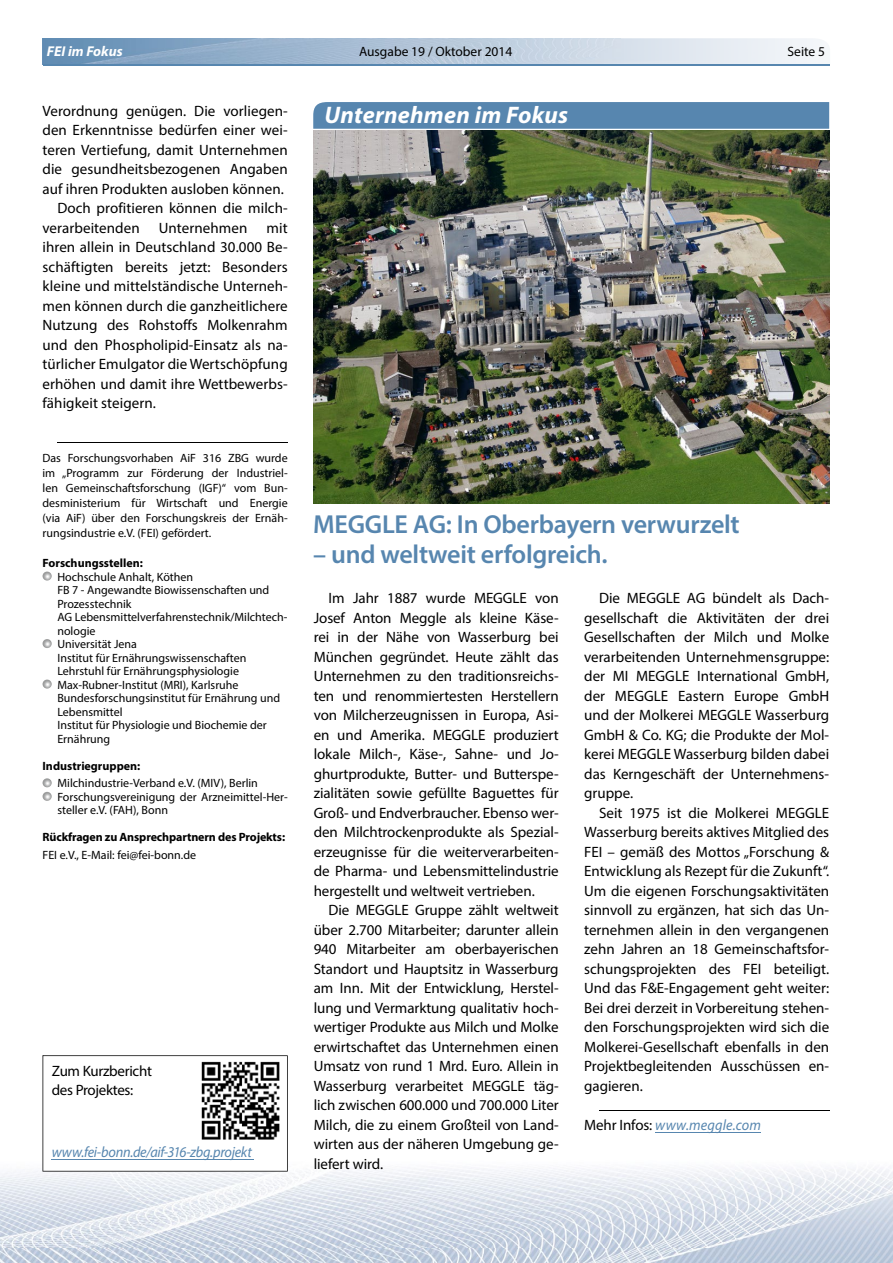
<style>
.page{position:relative;width:893px;height:1263px;background:#fff}
.page>*{position:absolute;margin:0;border:0;box-sizing:border-box;transform-origin:0 0}
.t1{font:600 26.1px "Myriad Pro";letter-spacing:-.01em;color:#5786af}
.t2{font:italic 700 24px "Myriad Pro";letter-spacing:.01em;color:#fff}
.t3{font:15px/19.5px "Myriad Pro";color:#000;text-align:justify}
.t4{font:italic 15px "Myriad Pro";letter-spacing:-.015em;color:#5786af;scale:.95 1}
.t5{font:15px/19.5px "Myriad Pro";letter-spacing:-.02em;color:#000}
.t6{font:italic 15px "Myriad Pro";letter-spacing:.01em;color:#5786af;scale:.95 1}
.t7{font:italic 700 14.25px "Myriad Pro";color:#fff}
.t8{font:13.5px "Myriad Pro";color:#000}
.t9{font:12px/13.5px "Myriad Pro";color:#000}
.t10{font:700 12px "Myriad Pro";letter-spacing:-.01em;color:#000}
.s1{font-style:normal;color:#000}
</style>
<div class="page">
<img style="left:43px;top:38px;width:787px;height:27px">
<img style="left:0;top:1160px;width:893px;height:103px">
<hr style="left:43px;top:64px;width:786px;height:1px;background:#5786af">
<hr style="left:57px;top:442px;width:231px;height:1px;background:#000">
<svg style="left:43px;top:572px;width:9px;height:8px"></svg>
<svg style="left:43px;top:639px;width:9px;height:9px"></svg>
<svg style="left:43px;top:680px;width:9px;height:8px"></svg>
<svg style="left:43px;top:778px;width:9px;height:23px"></svg>
<hr style="left:599px;top:1110px;width:230px;height:1px;background:#000">
<hr style="left:655px;top:1132px;width:106px;height:1px;background:#5786af">
<svg style="left:43px;top:1055px;width:245px;height:116px"></svg>
<svg style="left:313px;top:102px;width:516px;height:27px;background:#5987b0"></svg>
<img style="left:313px;top:130px;width:516px;height:373px">
<div style="left:198px;top:1058px;width:85px;height:85px;background:#fff"></div>
<img style="left:201px;top:1061px;width:79px;height:79px">
<p class="t7" style="left:47px;top:42px;width:77px">FEI im Fokus</p>
<p class="t8" style="left:359px;top:44px;width:155px">Ausgabe 19 / Oktober 2014</p>
<p class="t8" style="left:787px;top:44px;width:39px">Seite 5</p>
<p class="t3" style="left:43px;top:100px;width:247px">Verordnung genügen. Die vorliegen-</p>
<p class="t3" style="left:43px;top:120px;width:247px">den Erkenntnisse bedürfen einer wei-</p>
<p class="t3" style="left:43px;top:139px;width:247px">teren Vertiefung, damit Unternehmen</p>
<p class="t3" style="left:43px;top:159px;width:247px">die gesundheitsbezogenen Angaben</p>
<p class="t3" style="left:43px;top:178px;width:243px">auf ihren Produkten ausloben können.</p>
<p class="t3" style="left:57px;top:198px;width:232px">Doch profitieren können die milch-</p>
<p class="t3" style="left:43px;top:217px;width:99px">verarbeitenden</p>
<p class="t3" style="left:159px;top:217px;width:90px">Unternehmen</p>
<p class="t3" style="left:43px;top:217px;width:247px;text-indent:224px">mit ihren allein in Deutschland 30.000 Be&shy;schäftigten bereits jetzt: Besonders kleine und mittelständische Unterneh&shy;men können durch die ganzheitlichere Nutzung des Rohstoffs Molkenrahm und den Phospholipid-Einsatz als na&shy;türlicher Emulgator die Wertschöpfung erhöhen und damit ihre Wettbewerbs&shy;fähigkeit steigern.</p>
<p class="t9" style="left:43px;top:450px;width:247px;line-height:15px;text-align:justify">Das Forschungsvorhaben AiF 316 ZBG wurde im „Programm zur Förderung der Industriel&shy;len Gemeinschaftsforschung (IGF)“ vom Bun&shy;desministerium für Wirtschaft und Energie (via AiF) über den Forschungskreis der Ernäh&shy;rungsindustrie e.V. (FEI) gefördert.</p>
<p class="t10" style="left:43px;top:555px;width:102px">Forschungsstellen:</p>
<p class="t9" style="left:57px;top:570px;width:232px">Hochschule Anhalt, Köthen<br>FB 7 - Angewandte Biowissenschaften und<br>Prozesstechnik<br>AG Lebensmittelverfahrenstechnik/Milchtech&shy;nologie<br>Universität Jena<br>Institut für Ernährungswissenschaften<br>Lehrstuhl für Ernährungsphysiologie<br>Max-Rubner-Institut (MRI), Karlsruhe<br>Bundesforschungsinstitut für Ernährung und<br>Lebensmittel<br>Institut für Physiologie und Biochemie der<br>Ernährung</p>
<p class="t10" style="left:43px;top:758px;width:99px">Industriegruppen:</p>
<p class="t9" style="left:57px;top:776px;width:232px">Milchindustrie-Verband e.V. (MIV), Berlin<br>Forschungsvereinigung der Arzneimittel-Her&shy;steller e.V. (FAH), Bonn</p>
<p class="t10" style="left:43px;top:829px;width:244px">Rückfragen zu Ansprechpartnern des Projekts:</p>
<p class="t9" style="left:43px;top:848px;width:155px">FEI e.V., E-Mail: fei@fei-bonn.de</p>
<p class="t5" style="left:52px;top:1061px;width:102px">Zum Kurzbericht des Projektes:</p>
<p class="t4" style="left:52px;top:1142px;width:212px">www.fei-bonn.de/aif-316-zbg.projekt</p>
<h2 class="t2" style="left:325px;top:99px;width:245px">Unternehmen im Fokus</h2>
<h1 class="t1" style="left:313px;top:508px;width:428px">MEGGLE AG: In Oberbayern verwurzelt</h1>
<h1 class="t1" style="left:313px;top:538px;width:296px">– und weltweit erfolgreich.</h1>
<p class="t3" style="left:314px;top:588px;width:246px;text-indent:15px">Im Jahr 1887 wurde MEGGLE von Josef Anton Meggle als kleine Käse&shy;rei in der Nähe von Wasserburg bei München gegründet. Heute zählt das Unternehmen zu den traditionsreichs&shy;ten und renommiertesten Herstellern von Milcherzeugnissen in Europa, Asi&shy;en und Amerika. MEGGLE produziert lokale Milch-, Käse-, Sahne- und Jo&shy;ghurtprodukte, Butter- und Butterspe&shy;zialitäten sowie gefüllte Baguettes für Groß- und Endverbraucher. Ebenso wer&shy;den Milchtrockenprodukte als Spezial&shy;erzeugnisse für die weiterverarbeiten&shy;de Pharma- und Lebensmittelindustrie hergestellt und weltweit vertrieben.</p>
<p class="t3" style="left:314px;top:900px;width:247px;text-indent:15px">Die MEGGLE Gruppe zählt weltweit über 2.700 Mitarbeiter; darunter allein 940 Mitarbeiter am oberbayerischen Standort und Hauptsitz in Wasserburg am Inn. Mit der Entwicklung, Herstel&shy;lung und Vermarktung qualitativ hoch&shy;wertiger Produkte aus Milch und Molke erwirtschaftet das Unternehmen einen Umsatz von rund 1 Mrd. Euro. Allein in Wasserburg verarbeitet MEGGLE täg&shy;lich zwischen 600.000 und 700.000 Liter Milch, die zu einem Großteil von Land&shy;wirten aus der näheren Umgebung ge&shy;liefert wird.</p>
<p class="t3" style="left:584px;top:588px;width:246px;text-indent:15px">Die MEGGLE AG bündelt als Dach&shy;gesellschaft die Aktivitäten der drei Gesellschaften der Milch und Molke verarbeitenden Unternehmensgruppe: der MI MEGGLE International GmbH, der MEGGLE Eastern Europe GmbH und der Molkerei MEGGLE Wasserburg GmbH &amp; Co. KG; die Produkte der Mol&shy;kerei MEGGLE Wasserburg bilden dabei das Kerngeschäft der Unternehmens&shy;gruppe.</p>
<p class="t3" style="left:584px;top:802px;width:247px;text-indent:15px">Seit 1975 ist die Molkerei MEGGLE Wasserburg bereits aktives Mitglied des FEI – gemäß des Mottos „Forschung &amp; Entwicklung als Rezept für die Zukunft“.<br>Um die eigenen Forschungsaktivitäten sinnvoll zu ergänzen, hat sich das Un&shy;ternehmen allein in den vergangenen zehn Jahren an 18 Gemeinschaftsfor&shy;schungsprojekten des FEI beteiligt.<br>Und das F&amp;E-Engagement geht weiter:<br>Bei drei derzeit in Vorbereitung stehen&shy;den Forschungsprojekten wird sich die Molkerei-Gesellschaft ebenfalls in den Projektbegleitenden Ausschüssen en&shy;gagieren.</p>
<p class="t6" style="left:584px;top:1115px;width:187px"><span class="s1">Mehr Infos:</span> www.meggle.com</p>
</div>
